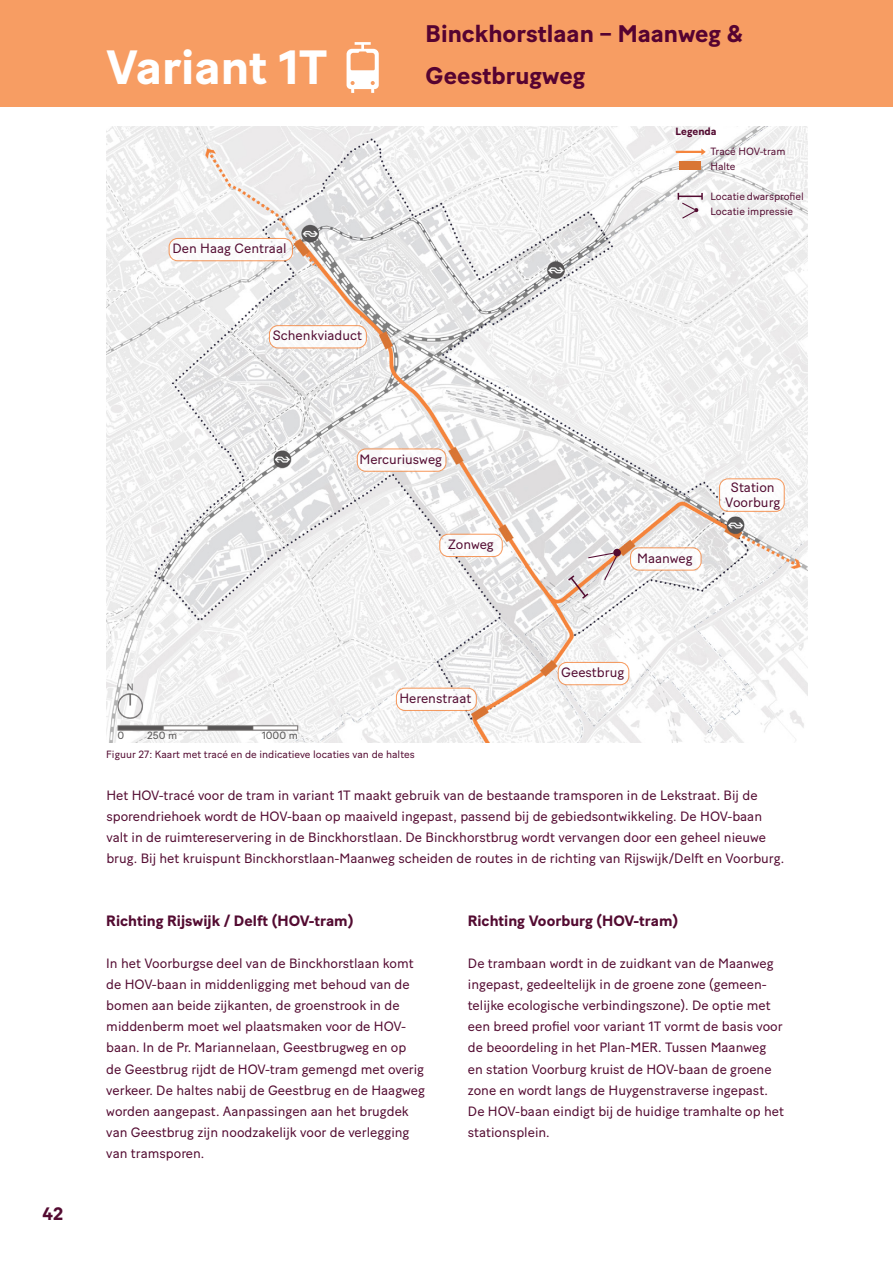
<style>
.page{position:relative;width:893px;height:1263px;background:#fff}
.page>*{position:absolute;margin:0;border:0;box-sizing:border-box;transform-origin:0 0}
.Factsheet_title_Whit{font:700 48px "Baton Turbo";color:#fff}
.Subtitle_16pt{font:700 24px/42px "Baton Turbo";color:#560331}
.t1{font:700 18px "Baton Turbo";color:#530b31}
.text_baton_9pt_reg{font:700 15px "Baton Turbo";color:#530b31}
.text_baton_9pt_reg-2{font:13.5px/21px "Baton Turbo";color:#530b31}
.bronvermelding_baton{font:10.5px "Baton Turbo";color:#530b31}
.bronvermelding_baton-2{font:10.5px "Baton Turbo";color:#575555}
.bronvermelding_baton-3{font:700 10.5px "Baton Turbo";color:#530b31}
.s1{color:#540b32}
</style>
<div class="page">
<img style="left:106px;top:126px;width:701px;height:616px">
<img style="left:111px;top:679px;width:207px;height:60px">
<div style="left:0;top:0;width:893px;height:106px;background:#f79d63"></div>
<svg style="left:347px;top:42px;width:32px;height:51px"></svg>
<div style="left:357px;top:449px;width:89px;height:22px;background:#fff;border-radius:9px"></div>
<div style="left:357px;top:448px;width:89px;height:24px;border:1px solid #f5853d;border-radius:9px"></div>
<div style="left:719px;top:479px;width:65px;height:32px;background:#fff;border-radius:9px"></div>
<div style="left:719px;top:478px;width:66px;height:34px;border:1px solid #f5853d;border-radius:9px"></div>
<div style="left:269px;top:326px;width:97px;height:22px;background:#fff;border-radius:9px"></div>
<div style="left:269px;top:325px;width:98px;height:23px;border:1px solid #f5853d;border-radius:9px"></div>
<div style="left:169px;top:238px;width:123px;height:23px;background:#fff;border-radius:9px"></div>
<div style="left:169px;top:238px;width:124px;height:23px;border:1px solid #f5853d;border-radius:9px"></div>
<div style="left:440px;top:534px;width:62px;height:22px;background:#fff;border-radius:9px"></div>
<div style="left:439px;top:534px;width:64px;height:23px;border:1px solid #f5853d;border-radius:9px"></div>
<div style="left:630px;top:548px;width:71px;height:22px;background:#fff;border-radius:9px"></div>
<div style="left:630px;top:547px;width:72px;height:24px;border:1px solid #f5853d;border-radius:9px"></div>
<div style="left:558px;top:662px;width:71px;height:23px;background:#fff;border-radius:9px"></div>
<div style="left:558px;top:662px;width:71px;height:23px;border:1px solid #f5853d;border-radius:9px"></div>
<div style="left:396px;top:688px;width:80px;height:22px;background:#fff;border-radius:9px"></div>
<div style="left:396px;top:688px;width:81px;height:23px;border:1px solid #f5853d;border-radius:9px"></div>
<hr style="left:677px;top:151px;width:25px;height:2px;background:#f5853d">
<svg style="left:701px;top:149px;width:5px;height:6px"></svg>
<div style="left:679px;top:162px;width:22px;height:8px;background:#d97635"></div>
<div style="left:613px;top:549px;width:8px;height:7px;background:#530b31;border-radius:50%"></div>
<svg style="left:566px;top:552px;width:52px;height:48px"></svg>
<svg style="left:678px;top:193px;width:25px;height:27px"></svg>
<p class="Factsheet_title_Whit" style="left:106px;top:31px;width:223px">Variant 1T</p>
<p class="text_baton_9pt_reg-2" style="left:172px;top:237px;width:116px">Den Haag Centraal</p>
<p class="text_baton_9pt_reg-2" style="left:273px;top:324px;width:91px">Schenkviaduct</p>
<p class="Subtitle_16pt" style="left:426px;top:11px;width:319px">Binckhorstlaan – Maanweg &amp;<br>Geestbrugweg</p>
<p class="bronvermelding_baton-3" style="left:675px;top:123px;width:43px">Legenda</p>
<p class="bronvermelding_baton" style="left:710px;top:143px;width:77px">Tracé HOV-tram</p>
<p class="bronvermelding_baton" style="left:710px;top:158px;width:27px">Halte</p>
<p class="bronvermelding_baton" style="left:710px;top:188px;width:95px">Locatie dwarsprofiel</p>
<p class="bronvermelding_baton" style="left:710px;top:203px;width:84px">Locatie impressie</p>
<h3 class="t1" style="left:43px;top:1200px;width:22px">42</h3>
<p class="text_baton_9pt_reg-2" style="left:359px;top:447px;width:84px">Mercuriusweg</p>
<p class="text_baton_9pt_reg-2" style="left:448px;top:533px;width:47px">Zonweg</p>
<p class="bronvermelding_baton-2" style="left:118px;top:727px;width:8px">0</p>
<p class="bronvermelding_baton-2" style="left:147px;top:727px;width:32px">250 m</p>
<p class="bronvermelding_baton-2" style="left:262px;top:727px;width:38px">1000 m</p>
<p class="text_baton_9pt_reg-2" style="left:399px;top:687px;width:73px">Herenstraat</p>
<p class="bronvermelding_baton" style="left:106px;top:746px;width:310px">Figuur 27: Kaart met tracé en de indicatieve locaties van de haltes</p>
<p class="text_baton_9pt_reg-2" style="left:637px;top:546px;width:57px">Maanweg</p>
<p class="text_baton_9pt_reg-2" style="left:731px;top:475px;width:45px">Station</p>
<p class="text_baton_9pt_reg-2" style="left:725px;top:490px;width:57px">Voorburg</p>
<p class="text_baton_9pt_reg-2" style="left:561px;top:661px;width:65px">Geestbrug</p>
<p class="text_baton_9pt_reg-2" style="left:106px;top:783px;width:679px">Het HOV-tracé voor de tram in variant 1T maakt gebruik van de bestaande tramsporen in de Lekstraat. Bij de sporendriehoek wordt de HOV-baan op maaiveld ingepast, passend bij de gebiedsontwikkeling. De HOV-baan valt in de ruimtereservering in de Binckhorstlaan. <span class="s1">De Binckhorstbrug wordt vervangen door een geheel nieuwe brug</span>. Bij het kruispunt Binckhorstlaan-Maanweg scheiden de routes in de richting van Rijswijk/Delft en Voorburg.</p>
<p class="text_baton_9pt_reg" style="left:106px;top:909px;width:249px">Richting Rijswijk / Delft (HOV-tram)</p>
<p class="text_baton_9pt_reg" style="left:468px;top:909px;width:212px">Richting Voorburg (HOV-tram)</p>
<p class="text_baton_9pt_reg-2" style="left:106px;top:952px;width:320px">In het Voorburgse deel van de Binckhorstlaan komt de HOV-baan in middenligging met behoud van de bomen aan beide zijkanten, de groenstrook in de middenberm moet wel plaatsmaken voor de HOV&shy;baan. In de Pr. Mariannelaan, Geestbrugweg en op<br>de Geestbrug rijdt de HOV-tram gemengd met overig verkeer. De haltes nabij de Geestbrug en de Haagweg worden aangepast. Aanpassingen aan het brugdek van Geestbrug zijn noodzakelijk voor de verlegging van tramsporen.</p>
<p class="text_baton_9pt_reg-2" style="left:468px;top:952px;width:318px">De trambaan wordt in de zuidkant van de Maanweg ingepast, gedeeltelijk in de groene zone (gemeen&shy;telijke ecologische verbindingszone). De optie met een breed profiel voor variant 1T vormt de basis voor de beoordeling in het Plan-MER. Tussen Maanweg en station Voorburg kruist de HOV-baan de groene zone en wordt langs de Huygenstraverse ingepast.<br>De HOV-baan eindigt bij de huidige tramhalte op het stationsplein.</p>
</div>
